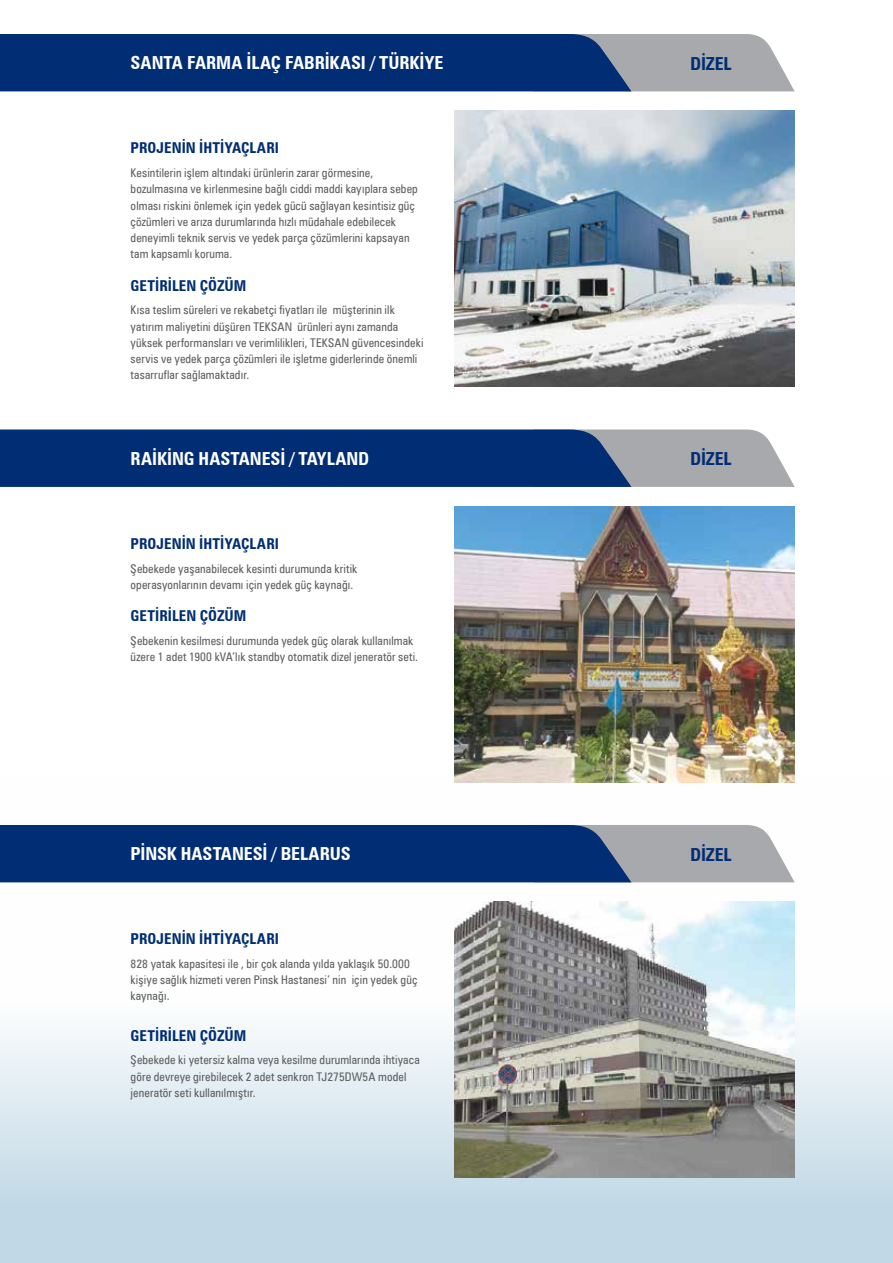
<style>
.page{position:relative;width:893px;height:1263px;background:#fff}
.page>*{position:absolute;margin:0;border:0;box-sizing:border-box;transform-origin:0 0}
.t1{font:700 condensed 18px "Zurich BT";letter-spacing:-.005em;color:#fff}
.t2{font:700 condensed 18px "Zurich BT";color:#002d74}
.t3{font:700 condensed 15px "Zurich BT";letter-spacing:.005em;color:#002d74}
.t4{font:condensed 12px/16.2px "Zurich BT";letter-spacing:.01em;color:#5f6062}
</style>
<div class="page">
<svg style="left:0;top:782px;width:893px;height:481px"></svg>
<img style="left:454px;top:111px;width:341px;height:276px">
<img style="left:454px;top:506px;width:341px;height:276px">
<svg style="left:0;top:34px;width:795px;height:57px;background:#284b82"></svg>
<svg style="left:0;top:429px;width:795px;height:58px;background:#2a4d83"></svg>
<img style="left:454px;top:901px;width:341px;height:277px">
<svg style="left:0;top:825px;width:795px;height:57px;background:#284b82"></svg>
<h1 class="t1" style="left:131px;top:52px;width:314px">SANTA FARMA İLAÇ FABRİKASI / TÜRKİYE</h1>
<p class="t3" style="left:131px;top:139px;width:150px">PROJENİN İHTİYAÇLARI</p>
<p class="t4" style="left:131px;top:165px;width:289px">Kesintilerin işlem altındaki ürünlerin zarar görmesine, bozulmasına ve kirlenmesine bağlı ciddi maddi kayıplara sebep olması riskini önlemek için yedek gücü sağlayan kesintisiz güç çözümleri ve arıza durumlarında hızlı müdahale edebilecek deneyimli teknik servis ve yedek parça çözümlerini kapsayan tam kapsamlı koruma.</p>
<p class="t3" style="left:131px;top:276px;width:117px">GETİRİLEN ÇÖZÜM</p>
<p class="t4" style="left:131px;top:302px;width:294px">Kısa teslim süreleri ve rekabetçi fiyatları ile müşterinin ilk yatırım maliyetini düşüren TEKSAN ürünleri aynı zamanda yüksek performansları ve verimlilikleri, TEKSAN güvencesindeki servis ve yedek parça çözümleri ile işletme giderlerinde önemli tasarruflar sağlamaktadır.</p>
<h1 class="t1" style="left:131px;top:447px;width:240px">RAİKİNG HASTANESİ / TAYLAND</h1>
<p class="t3" style="left:131px;top:534px;width:150px">PROJENİN İHTİYAÇLARI</p>
<p class="t4" style="left:131px;top:560px;width:228px">Şebekede yaşanabilecek kesinti durumunda kritik operasyonlarının devamı için yedek güç kaynağı.</p>
<p class="t3" style="left:131px;top:607px;width:117px">GETİRİLEN ÇÖZÜM</p>
<p class="t4" style="left:131px;top:633px;width:289px">Şebekenin kesilmesi durumunda yedek güç olarak kullanılmak üzere 1 adet 1900 kVA’lık standby otomatik dizel jeneratör seti.</p>
<h1 class="t1" style="left:131px;top:843px;width:221px">PİNSK HASTANESİ / BELARUS</h1>
<p class="t3" style="left:131px;top:930px;width:150px">PROJENİN İHTİYAÇLARI</p>
<p class="t4" style="left:131px;top:956px;width:288px">828 yatak kapasitesi ile , bir çok alanda yılda yaklaşık 50.000 kişiye sağlık hizmeti veren Pinsk Hastanesi’ nin için yedek güç kaynağı.</p>
<p class="t3" style="left:131px;top:1026px;width:117px">GETİRİLEN ÇÖZÜM</p>
<p class="t4" style="left:131px;top:1052px;width:291px">Şebekede ki yetersiz kalma veya kesilme durumlarında ihtiyaca göre devreye girebilecek 2 adet senkron TJ275DW5A model jeneratör seti kullanılmıştır.</p>
<h1 class="t2" style="left:690px;top:52px;width:43px">DİZEL</h1>
<h1 class="t2" style="left:690px;top:448px;width:43px">DİZEL</h1>
<h1 class="t2" style="left:690px;top:843px;width:43px">DİZEL</h1>
</div>
